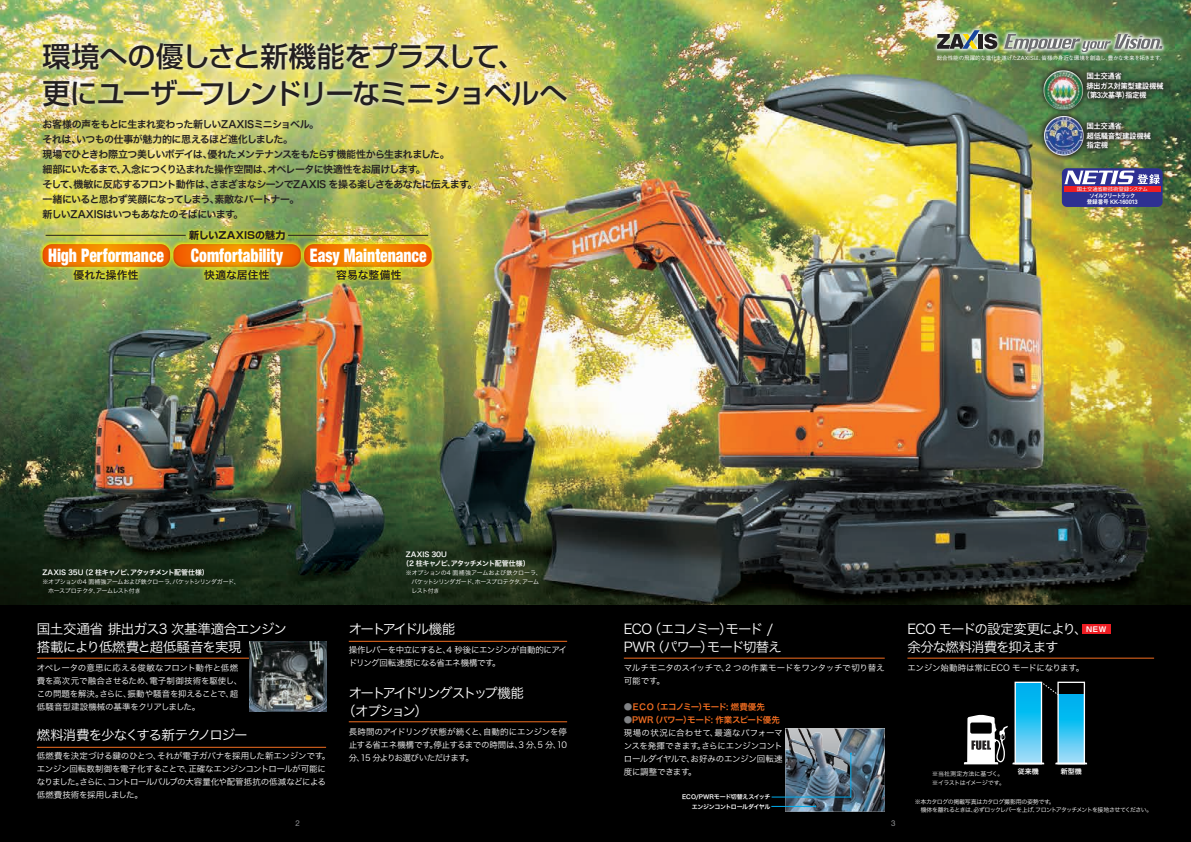
<style>
.page{position:relative;width:1191px;height:842px;background:#fff}
.page>*{position:absolute;margin:0;border:0;box-sizing:border-box;transform-origin:0 0}
.t1{font:500 28px/37px "Shin Go Pro";letter-spacing:-.05em;color:#231f20}
.t2{font:900 condensed 18.7px "Helvetica Neue LT Std";color:#fff;scale:.83 1}
.t3{font:13.5px/18px "Hira Kaku Pro W3";letter-spacing:-.075em;color:#fff}
.t4{font:13.5px/18px "Hira Kaku Pro W3";letter-spacing:-.035em;color:#fff}
.t5{font:13.5px/18px "Hira Kaku Pro W3";letter-spacing:-.15em;color:#fff}
.t6{font:13.5px "Hira Kaku Pro W3";letter-spacing:-.16em;color:#fff}
.t7{font:10.8px "Hira Kaku Pro W6";letter-spacing:.005em;color:#231f20}
.t8{font:10px/15px "Hira Kaku Pro W6";letter-spacing:-.055em;color:#231f20}
.t9{font:700 10px "Shin Go Pro";color:#231f20}
.t10{font:8.5px/13px "Hira Kaku Pro W3";letter-spacing:-.03em;color:#fff}
.t11{font:8.5px/13px "Hira Kaku Pro W3";letter-spacing:-.06em;color:#fff}
.t12{font:8.5px "Hira Kaku Pro W6";letter-spacing:-.04em;color:#f36e21}
.t13{font:8.5px "Hira Kaku Pro W6";letter-spacing:-.09em;color:#f36e21}
.t14{font:8px/9.5px "Midashi Go Pro MB31";letter-spacing:-.07em;color:#fff;scale:.95 1}
.t15{font:8px "Helvetica Neue LT Std";color:#939598}
.t16{font:700 7.2px "Shin Go Pro De";color:#fff;scale:1.05 1}
.t17{font:7px/9px "Hira Kaku Pro W6";letter-spacing:-.045em;color:#fff}
.t18{font:7px "Hira Kaku Pro W6";letter-spacing:-.025em;color:#fff}
.t19{font:6px/9px "Hira Kaku Pro W3";letter-spacing:-.045em;color:#fff}
.t20{font:6px/8px "Hira Kaku Pro W3";letter-spacing:-.09em;color:#fff}
.t21{font:6px/9px "Hira Kaku Pro W3";letter-spacing:-.03em;color:#fff}
.t22{font:6px/6.6px "Midashi Go Pro MB31";letter-spacing:-.13em;color:#fff;text-align:center;scale:.95 1}
.t23{font:6px "Hira Kaku Pro W6";letter-spacing:-.03em;color:#fff}
.t24{font:6px "Hira Kaku Pro W6";letter-spacing:-.08em;color:#fff}
.t25{font:500 5.6px "Gothic BBB Pro";letter-spacing:-.05em;color:#fff}
.t26{font:500 5.2px "Gothic BBB Pro";letter-spacing:-.06em;color:#fff;scale:1.05 1}
.s1{color:#808285}
</style>
<div class="page">
<img style="left:0;top:0;width:1191px;height:605px">
<div style="left:0;top:605px;width:1191px;height:237px;background:#000"></div>
<hr style="left:349px;top:641px;width:218px;height:1px;background:#f36e21">
<hr style="left:349px;top:722px;width:218px;height:1px;background:#f36e21">
<img style="left:932px;top:26px;width:234px;height:30px">
<svg style="left:937px;top:30px;width:60px;height:19px"></svg>
<svg style="left:1004px;top:34px;width:158px;height:18px;background:#98a591"></svg>
<img style="left:1037px;top:64px;width:52px;height:52px">
<img style="left:1045px;top:70px;width:18px;height:13px">
<svg style="left:1038px;top:110px;width:51px;height:51px"></svg>
<img style="left:1044px;top:116px;width:39px;height:40px">
<svg style="left:1080px;top:66px;width:89px;height:39px;background:#364f35"></svg>
<svg style="left:1081px;top:116px;width:75px;height:39px;background:#3e5438"></svg>
<img style="left:785px;top:729px;width:99px;height:82px">
<hr style="left:771px;top:806px;width:44px;height:1px;background:#00aeef">
<svg style="left:771px;top:752px;width:81px;height:45px"></svg>
<div style="left:1061px;top:168px;width:101px;height:39px;background:#2e3092;border-radius:5px"></div>
<svg style="left:1064px;top:171px;width:95px;height:13px"></svg>
<div style="left:1064px;top:186px;width:96px;height:5px;background:#ee1d23"></div>
<hr style="left:37px;top:658px;width:263px;height:1px;background:#f36e21">
<hr style="left:37px;top:747px;width:289px;height:1px;background:#f36e21">
<img style="left:250px;top:641px;width:76px;height:70px">
<img style="left:41px;top:226px;width:391px;height:14px">
<hr style="left:46px;top:235px;width:140px;height:1px;background:#231f20">
<hr style="left:288px;top:235px;width:140px;height:1px;background:#231f20">
<svg style="left:174px;top:240px;width:126px;height:44px;background:#9fb443"></svg>
<svg style="left:173px;top:244px;width:128px;height:23px;background:#ee7a00"></svg>
<svg style="left:38px;top:240px;width:136px;height:44px;background:#adbc4a"></svg>
<svg style="left:43px;top:244px;width:127px;height:23px;background:#f07a00"></svg>
<svg style="left:300px;top:240px;width:136px;height:44px;background:#c4c43b"></svg>
<svg style="left:304px;top:244px;width:128px;height:23px;background:#f17b00"></svg>
<img style="left:37px;top:37px;width:535px;height:76px">
<hr style="left:624px;top:658px;width:260px;height:1px;background:#f36e21">
<hr style="left:907px;top:658px;width:247px;height:1px;background:#f36e21">
<div style="left:1015px;top:682px;width:26px;height:82px;background:#00b6f0"></div>
<svg style="left:1059px;top:695px;width:24px;height:67px;background:#36c3f3"></svg>
<svg style="left:1042px;top:682px;width:15px;height:14px"></svg>
<div style="left:1014px;top:682px;width:28px;height:82px;border:1px solid #fff"></div>
<div style="left:1057px;top:682px;width:28px;height:82px;border:1px solid #fff"></div>
<svg style="left:1055px;top:762px;width:32px;height:2px"></svg>
<svg style="left:964px;top:715px;width:80px;height:49px"></svg>
<div style="left:1082px;top:624px;width:28px;height:10px;background:#ee1d23"></div>
<h1 class="t1" style="left:43px;top:35px;width:526px">環境への優しさと新機能をプラスして、<br>更にユーザーフレンドリーなミニショベルへ</h1>
<p class="t8" style="left:43px;top:116px;width:436px">お客様の声をもとに生まれ変わった新しいZAXISミニショベル。<br>それは、いつもの仕事が魅力的に思えるほど進化しました。<br>現場でひときわ際立つ美しいボデイは、優れたメンテナンスをもたらす機能性から生まれました。<br>細部にいたるまで、入念につくり込まれた操作空間は、オペレータに快適性をお届けします。<br>そして、機敏に反応するフロント動作は、さまざまなシーンでZAXIS を操る楽しさをあなたに伝えます。一緒にいると思わず笑顔になってしまう、素敵なパートナー。<br>新しいZAXISはいつもあなたのそばにいます。</p>
<p class="t9" style="left:189px;top:228px;width:98px">新しいZAXISの魅力</p>
<h2 class="t2" style="left:191px;top:243px;width:112px">Comfortability</h2>
<p class="t7" style="left:204px;top:265px;width:67px">快適な居住性</p>
<h2 class="t2" style="left:48px;top:243px;width:141px">High Performance</h2>
<p class="t7" style="left:74px;top:265px;width:66px">優れた操作性</p>
<h2 class="t2" style="left:310px;top:243px;width:142px">Easy Maintenance</h2>
<p class="t7" style="left:336px;top:265px;width:67px">容易な整備性</p>
<p class="t25" style="left:936px;top:53px;width:230px">総合性能の飛躍的な進化を遂げたZAXISは、皆様の身近な環境を創造し、豊かな未来を拓きます。</p>
<p class="t14" style="left:1086px;top:70px;width:39px">国土交通省</p>
<p class="t14" style="left:1086px;top:80px;width:83px">排出ガス対策型建設機械</p>
<p class="t14" style="left:1082px;top:89px;width:69px">（第3次基準）指定機</p>
<p class="t14" style="left:1086px;top:120px;width:69px">国土交通省<br>超低騒音型建設機械指定機</p>
<p class="t26" style="left:1076px;top:184px;width:69px">国土交通省新技術登録システム</p>
<p class="t22" style="left:1086px;top:192px;width:55px">ソイルフリートラック登録番号 KK-160013</p>
<p class="t17" style="left:43px;top:568px;width:168px">ZAXIS 35U（2 柱キャノピ、アタッチメント配管仕様）</p>
<p class="t19" style="left:48px;top:576px;width:193px;text-indent:-6px">※オプションの4 面補強アームおよび鉄クローラ、バケットシリンダガード、ホースプロテクタ、アームレスト付き</p>
<h3 class="t4" style="left:37px;top:619px;width:252px">国土交通省 排出ガス3 次基準適合エンジン搭載により低燃費と超低騒音を実現</h3>
<p class="t10" style="left:37px;top:661px;width:207px">オペレータの意思に応える俊敏なフロント動作と低燃費を高次元で融合させるため、電子制御技術を駆使し、この問題を解決。さらに、振動や騒音を抑えることで、超低騒音型建設機械の基準をクリアしました。</p>
<h3 class="t3" style="left:37px;top:725px;width:212px">燃料消費を少なくする新テクノロジー</h3>
<p class="t10" style="left:37px;top:749px;width:295px">低燃費を決定づける鍵のひとつ、それが電子ガバナを採用した新エンジンです。エンジン回転数制御を電子化することで、正確なエンジンコントロールが可能になりました。さらに、コントロールバルブの大容量化や配管抵抗の低減などによる低燃費技術を採用しました。</p>
<p class="t17" style="left:402px;top:550px;width:129px;text-indent:4px">ZAXIS 30U<br>（2 柱キャノピ、アタッチメント配管仕様）</p>
<p class="t19" style="left:411px;top:567px;width:132px;text-indent:-6px">※オプションの4 面補強アームおよび鉄クローラ、バケットシリンダガード、ホースプロテクタ、アームレスト付き</p>
<h3 class="t6" style="left:349px;top:617px;width:108px">オートアイドル機能</h3>
<p class="t11" style="left:349px;top:643px;width:220px">操作レバーを中立にすると、4 秒後にエンジンが自動的にアイドリング回転速度になる省エネ機構です。</p>
<h3 class="t5" style="left:342px;top:683px;width:183px;text-indent:7px">オートアイドリングストップ機能（オプション）</h3>
<p class="t10" style="left:349px;top:725px;width:220px;text-align:justify">長時間のアイドリング状態が続くと、自動的にエンジンを停止する省エネ機構です。停止するまでの時間は、3 分、5 分、10分、15 分よりお選びいただけます。</p>
<h3 class="t3" style="left:624px;top:619px;width:159px">ECO（エコノミー）モード /<br>PWR（パワー）モード切替え</h3>
<p class="t10" style="left:624px;top:661px;width:262px">マルチモニタのスイッチで、2 つの作業モードをワンタッチで切り替え可能です。</p>
<p class="t13" style="left:624px;top:699px;width:142px"><span class="s1">●</span>ＥＣＯ（エコノミー）モード: 燃費優先</p>
<p class="t12" style="left:624px;top:712px;width:158px"><span class="s1">●</span>PWR（パワー）モード: 作業スピード優先</p>
<p class="t10" style="left:624px;top:726px;width:160px;text-align:justify">現場の状況に合わせて、最適なパフォーマンスを発揮できます。さらにエンジンコントロールダイヤルで、お好みのエンジン回転速度に調整できます。</p>
<p class="t23" style="left:682px;top:791px;width:90px">ECO/PWRモード切替えスイッチ</p>
<p class="t24" style="left:692px;top:801px;width:80px">エンジンコントロールダイヤル</p>
<p class="t15" style="left:295px;top:818px;width:6px">2</p>
<p class="t15" style="left:891px;top:818px;width:6px">3</p>
<h3 class="t3" style="left:907px;top:619px;width:182px">ECO モードの設定変更により、余分な燃料消費を抑えます</h3>
<p class="t16" style="left:1086px;top:623px;width:21px">NEW</p>
<p class="t10" style="left:907px;top:661px;width:178px">エンジン始動時は常にECO モードになります。</p>
<p class="t21" style="left:932px;top:768px;width:74px">※当社測定方法に基づく。※イラストはイメージです。</p>
<p class="t18" style="left:1017px;top:765px;width:23px">従来機</p>
<p class="t18" style="left:1061px;top:765px;width:22px">新型機</p>
<p class="t20" style="left:915px;top:798px;width:239px">※本カタログの掲載写真はカタログ撮影用の姿勢です。<br>　機体を離れるときは、必ずロックレバーを上げ、フロントアタッチメントを接地させてください。</p>
</div>
